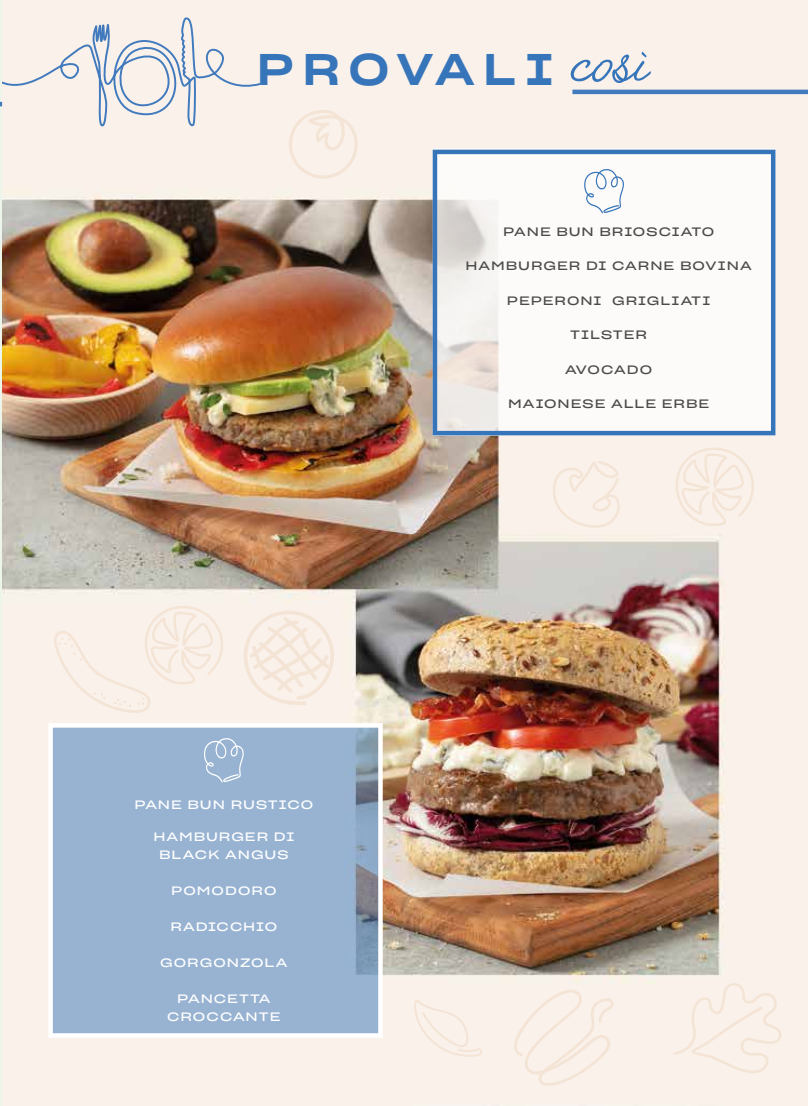
<style>
.page{position:relative;width:808px;height:1106px;background:#fff}
.page>*{position:absolute;margin:0;border:0;box-sizing:border-box;transform-origin:0 0}
.t1{font:43.5px "Sharp Grotesk Medium 25";letter-spacing:.2em;color:#3775ba}
.t2{font:12px "Sharp Grotesk Book 25";letter-spacing:.075em;color:#4a4a49;scale:1.09 1}
.t3{font:12px/18px "Sharp Grotesk Book 25";letter-spacing:.075em;color:#fff;text-align:center;scale:1.09 1}
.s1{font-family:"Angelface";font-size:88.5px}
</style>
<div class="page">
<img style="left:1px;top:0;width:807px;height:1106px">
<div style="left:433px;top:148px;width:342px;height:288px;background:#fff;border:4px solid #fff"></div>
<div style="left:51px;top:725px;width:329px;height:310px;background:#98b3d2"></div>
<div style="left:433px;top:150px;width:342px;height:285px;border:4px solid #3775ba"></div>
<div style="left:48px;top:723px;width:335px;height:314px;border:4px solid #fff"></div>
<hr style="left:572px;top:90px;width:236px;height:4px;background:#417abd">
<svg style="left:584px;top:169px;width:40px;height:45px"></svg>
<svg style="left:204px;top:738px;width:40px;height:45px"></svg>
<hr style="left:0;top:0;width:1px;height:1106px;background:#edf5eb">
<svg style="left:674px;top:446px;width:81px;height:81px;background:#f8ede5"></svg>
<svg style="left:552px;top:461px;width:68px;height:67px;background:#f8eee6"></svg>
<svg style="left:242px;top:609px;width:93px;height:97px;background:#f8ede3"></svg>
<svg style="left:54px;top:605px;width:171px;height:108px;background:#f9efe7"></svg>
<svg style="left:414px;top:999px;width:68px;height:58px;background:#f9efe7"></svg>
<svg style="left:513px;top:989px;width:101px;height:98px;background:#f9efe6"></svg>
<svg style="left:673px;top:982px;width:109px;height:91px;background:#f9efe7"></svg>
<svg style="left:288px;top:109px;width:70px;height:70px;background:#f8eee5"></svg>
<svg style="left:0;top:17px;width:263px;height:110px;background:#e9e6e6"></svg>
<h1 class="t1" style="left:257px;top:30px;width:393px">PROVALI <span class="s1">così</span></h1>
<p class="t2" style="left:503px;top:221px;width:195px">PANE BUN BRIOSCIATO</p>
<p class="t2" style="left:466px;top:255px;width:264px">HAMBURGER DI CARNE BOVINA</p>
<p class="t2" style="left:507px;top:290px;width:188px">PEPERONI GRIGLIATI</p>
<p class="t2" style="left:570px;top:324px;width:72px">TILSTER</p>
<p class="t2" style="left:565px;top:359px;width:82px">AVOCADO</p>
<p class="t2" style="left:508px;top:393px;width:186px">MAIONESE ALLE ERBE</p>
<p class="t3" style="left:134px;top:795px;width:166px">PANE BUN RUSTICO</p>
<p class="t3" style="left:153px;top:826px;width:131px">HAMBURGER DI<br>BLACK ANGUS</p>
<p class="t3" style="left:171px;top:880px;width:98px">POMODORO</p>
<p class="t3" style="left:170px;top:916px;width:99px">RADICCHIO</p>
<p class="t3" style="left:160px;top:952px;width:118px">GORGONZOLA</p>
<p class="t3" style="left:167px;top:988px;width:105px">PANCETTA<br>CROCCANTE</p>
</div>
